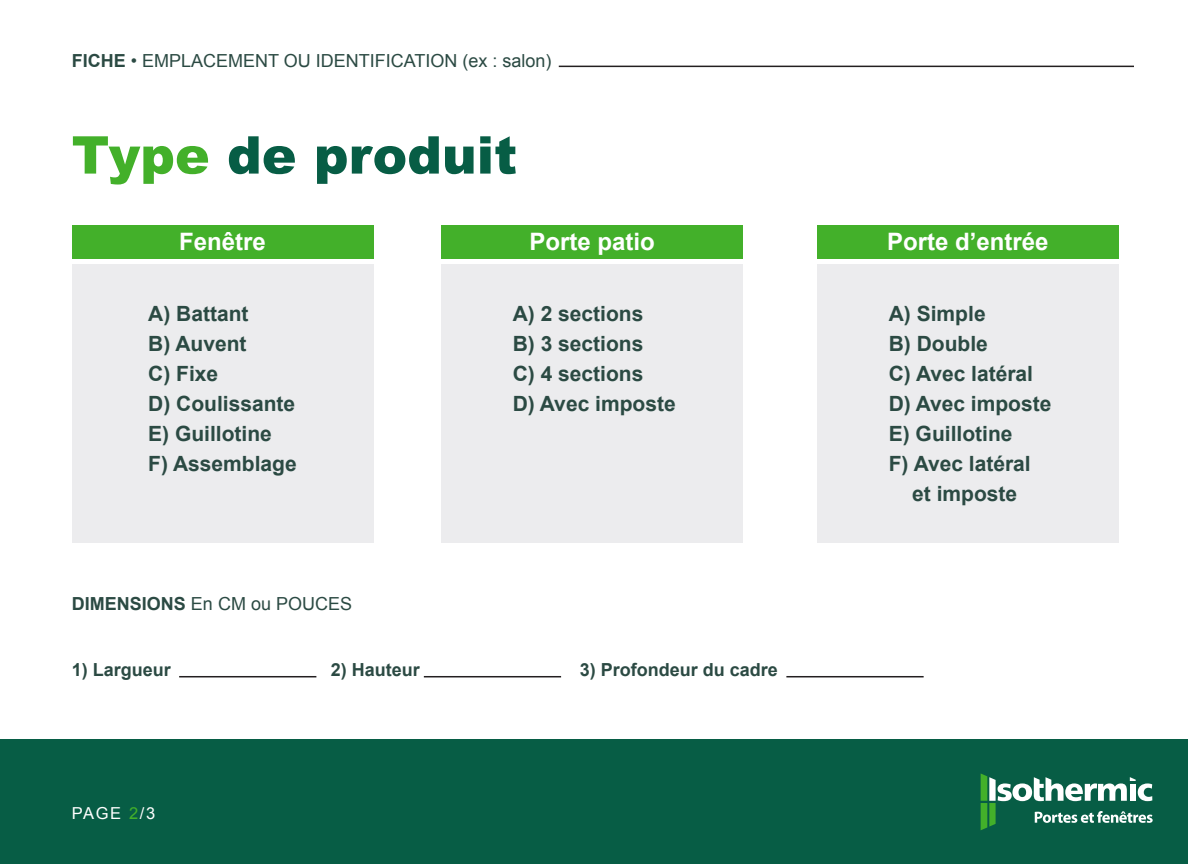
<style>
.page{position:relative;width:1188px;height:864px;background:#fff}
.page>*{position:absolute;margin:0;border:0;box-sizing:border-box;transform-origin:0 0}
.t1{font:900 52.05px "Arial";color:#075d45}
.t2{font:700 24px "Arial";color:#fff}
.t3{font:700 21px/30px "Arial";color:#2b4a43}
.t4{font:18px "Arial";color:#2b4a43}
.t5{font:700 18px "Arial";color:#2b4a43}
.t6{font:16.5px "Arial";color:#fff}
.s1{font-weight:700}
.s2{color:#43b02a}
</style>
<div class="page">
<hr style="left:559px;top:66px;width:575px;height:1px;background:#231f20">
<div style="left:72px;top:264px;width:301px;height:278px;background:#ececee"></div>
<div style="left:817px;top:264px;width:302px;height:278px;background:#ececee"></div>
<div style="left:441px;top:264px;width:302px;height:278px;background:#ececee"></div>
<hr style="left:179px;top:676px;width:137px;height:1px;background:#231f20">
<hr style="left:424px;top:676px;width:137px;height:1px;background:#231f20">
<hr style="left:786px;top:676px;width:138px;height:1px;background:#231f20">
<div style="left:72px;top:225px;width:301px;height:33px;background:#43b02a"></div>
<div style="left:441px;top:225px;width:302px;height:33px;background:#43b02a"></div>
<div style="left:817px;top:225px;width:302px;height:33px;background:#43b02a"></div>
<div style="left:0;top:740px;width:1188px;height:124px;background:#075d45"></div>
<svg style="left:981px;top:773px;width:172px;height:57px"></svg>
<p class="t4" style="left:72px;top:49px;width:481px"><span class="s1">FICHE</span> • EMPLACEMENT OU IDENTIFICATION (ex : salon)</p>
<p class="t1" style="left:72px;top:117px;width:447px"><span class="s2">Type</span> de produit</p>
<p class="t2" style="left:179px;top:226px;width:88px">Fenêtre</p>
<p class="t2" style="left:529px;top:226px;width:127px">Porte patio</p>
<p class="t2" style="left:887px;top:226px;width:163px">Porte d’entrée</p>
<p class="t3" style="left:148px;top:299px;width:150px">A) Battant<br>B) Auvent<br>C) Fixe<br>D) Coulissante<br>E) Guillotine<br>F) Assemblage</p>
<p class="t3" style="left:889px;top:299px;width:164px">A) Simple<br>B) Double<br>C) Avec latéral<br>D) Avec imposte<br>E) Guillotine</p>
<p class="t3" style="left:513px;top:299px;width:164px">A) 2 sections<br>B) 3 sections<br>C) 4 sections<br>D) Avec imposte</p>
<p class="t3" style="left:889px;top:449px;width:144px;text-align:center">F) Avec latéral et imposte</p>
<p class="t4" style="left:72px;top:591px;width:282px"><span class="s1">DIMENSIONS</span> En CM ou POUCES</p>
<p class="t5" style="left:72px;top:658px;width:101px">1) Largueur</p>
<p class="t5" style="left:331px;top:658px;width:91px">2) Hauteur</p>
<p class="t5" style="left:580px;top:658px;width:200px">3) Profondeur du cadre</p>
<p class="t6" style="left:72px;top:803px;width:85px">PAGE <span class="s2">2</span>/3</p>
</div>
